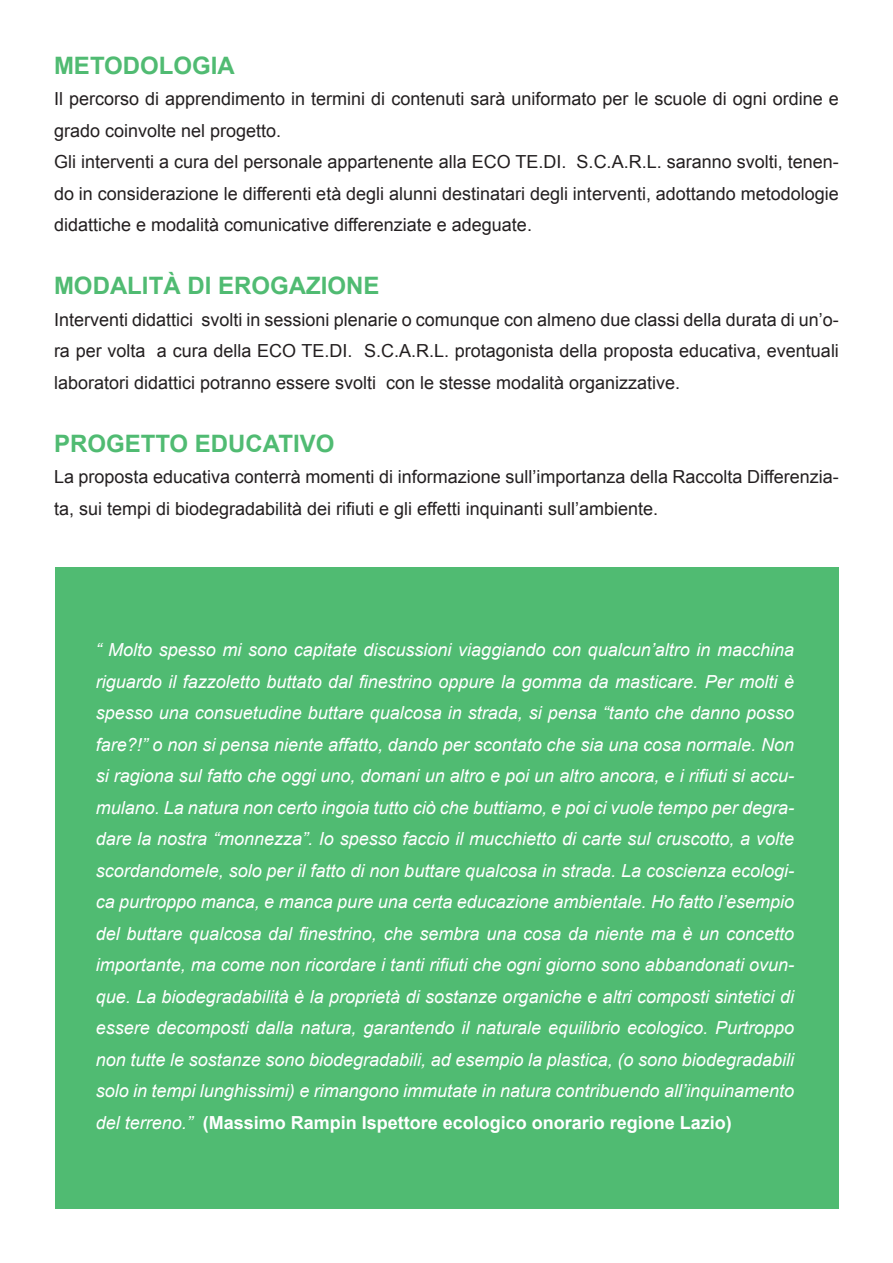
<style>
.page{position:relative;width:893px;height:1263px;background:#fff}
.page>*{position:absolute;margin:0;border:0;box-sizing:border-box;transform-origin:0 0}
.t1{font:700 24px "Arial";color:#50bb72}
.t2{font:italic 18px/31.5px "Arial";color:#fff;text-align:justify}
.t3{font:18px/31.5px "Arial";color:#231f20}
.s1{font-weight:700;font-style:normal}
</style>
<div class="page">
<div style="left:55px;top:567px;width:783px;height:642px;background:#50bb72"></div>
<p class="t1" style="left:54px;top:49px;width:182px">METODOLOGIA</p>
<p class="t3" style="left:54px;top:83px;width:786px">Il percorso di apprendimento in termini di contenuti sarà uniformato per le scuole di ogni ordine e grado coinvolte nel progetto.</p>
<p class="t3" style="left:54px;top:146px;width:786px;text-align:justify">Gli interventi a cura del personale appartenente alla ECO TE.DI. S.C.A.R.L. saranno svolti, tenen&shy;do in considerazione le differenti età degli alunni destinatari degli interventi, adottando metodologie didattiche e modalità comunicative differenziate e adeguate.</p>
<p class="t1" style="left:54px;top:270px;width:327px">MODALITÀ DI EROGAZIONE</p>
<p class="t3" style="left:54px;top:304px;width:786px;text-align:justify">Interventi didattici svolti in sessioni plenarie o comunque con almeno due classi della durata di un’o&shy;ra per volta a cura della ECO TE.DI. S.C.A.R.L. protagonista della proposta educativa, eventuali laboratori didattici potranno essere svolti con le stesse modalità organizzative.</p>
<p class="t1" style="left:54px;top:427px;width:282px">PROGETTO EDUCATIVO</p>
<p class="t3" style="left:54px;top:461px;width:786px">La proposta educativa conterrà momenti di informazione sull’importanza della Raccolta Differenzia&shy;ta, sui tempi di biodegradabilità dei rifiuti e gli effetti inquinanti sull’ambiente.</p>
<p class="t2" style="left:96px;top:634px;width:700px">“ Molto spesso mi sono capitate discussioni viaggiando con qualcun’altro in macchina riguardo il fazzoletto buttato dal finestrino oppure la gomma da masticare. Per molti è spesso una consuetudine buttare qualcosa in strada, si pensa “tanto che danno posso fare?!” o non si pensa niente affatto, dando per scontato che sia una cosa normale. Non si ragiona sul fatto che oggi uno, domani un altro e poi un altro ancora, e i rifiuti si accu&shy;mulano. La natura non certo ingoia tutto ciò che buttiamo, e poi ci vuole tempo per degra&shy;dare la nostra “monnezza”. Io spesso faccio il mucchietto di carte sul cruscotto, a volte scordandomele, solo per il fatto di non buttare qualcosa in strada. La coscienza ecologi&shy;ca purtroppo manca, e manca pure una certa educazione ambientale. Ho fatto l’esempio del buttare qualcosa dal finestrino, che sembra una cosa da niente ma è un concetto importante, ma come non ricordare i tanti rifiuti che ogni giorno sono abbandonati ovun&shy;que. La biodegradabilità è la proprietà di sostanze organiche e altri composti sintetici di essere decomposti dalla natura, garantendo il naturale equilibrio ecologico. Purtroppo non tutte le sostanze sono biodegradabili, ad esempio la plastica, (o sono biodegradabili solo in tempi lunghissimi) e rimangono immutate in natura contribuendo all’inquinamento del terreno.” <span class="s1">(Massimo Rampin Ispettore ecologico onorario regione Lazio)</span></p>
</div>
